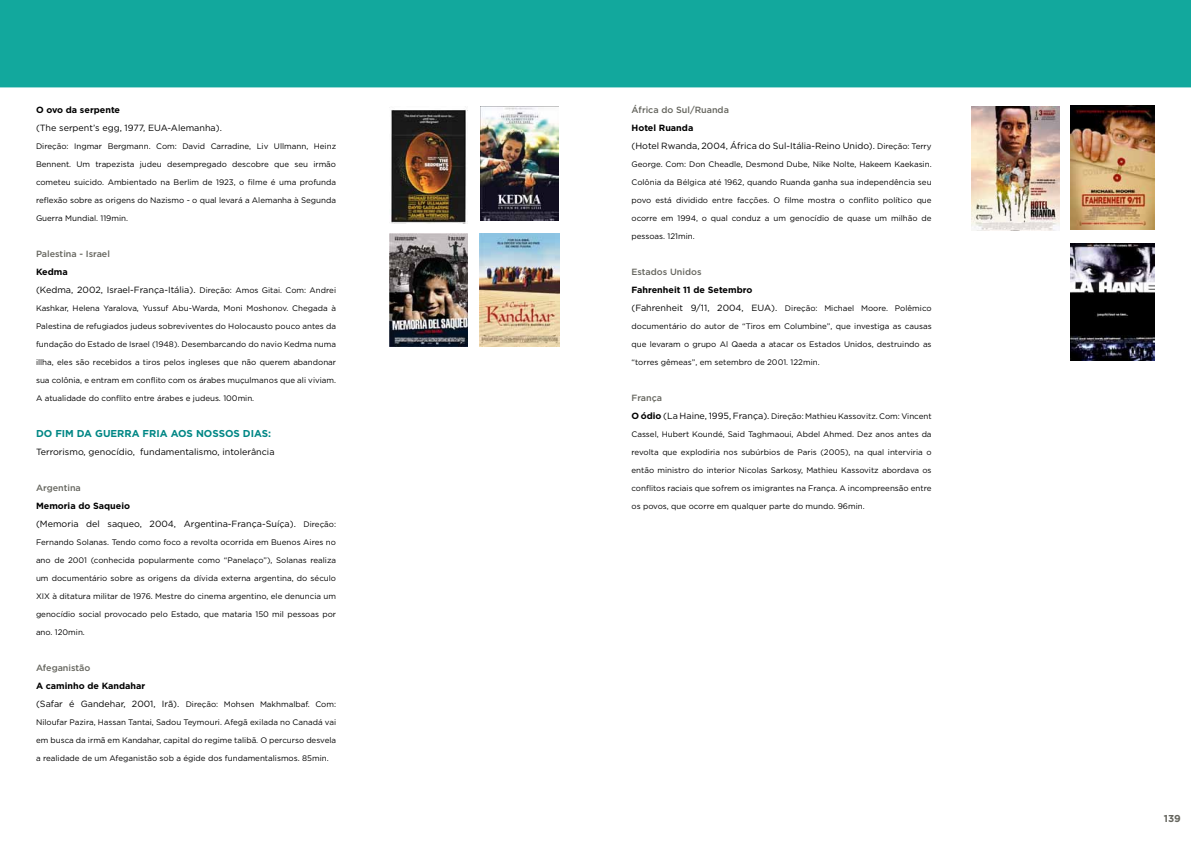
<style>
.page{position:relative;width:1191px;height:842px;background:#fff}
.page>*{position:absolute;margin:0;border:0;box-sizing:border-box;transform-origin:0 0}
.t1{font:700 10px "Gotham HTF";color:#008785}
.t2{font:700 10px "Gotham HTF";color:#65655e}
.t3{font:9px/18px "Gotham HTF";color:#000}
.t4{font:500 9px "Gotham HTF";color:#65655e}
.t5{font:700 9px "Gotham HTF";color:#000}
.t6{font:8px "Gotham HTF";color:#000}
.s1{font-weight:700}
.s2{font-size:8px}
.s3{font-size:9px}
.s4{font-weight:700;font-size:9px}
</style>
<div class="page">
<img style="left:0;top:0;width:1191px;height:361px">
<img style="left:389px;top:106px;width:78px;height:117px">
<img style="left:480px;top:106px;width:79px;height:115px">
<img style="left:480px;top:233px;width:79px;height:113px">
<img style="left:389px;top:233px;width:79px;height:113px">
<img style="left:972px;top:106px;width:87px;height:124px">
<img style="left:1070px;top:105px;width:85px;height:125px">
<img style="left:1070px;top:243px;width:84px;height:118px">
<p class="t5" style="left:36px;top:104px;width:86px">O ovo da serpente</p>
<p class="t3" style="left:36px;top:119px;width:187px">(The serpent’s egg, 1977, EUA-Alemanha).</p>
<p class="t6" style="left:36px;top:142px;width:301px">Direção: Ingmar Bergmann. Com: David Carradine, Liv Ullmann, Heinz</p>
<p class="t6" style="left:36px;top:160px;width:301px">Bennent. Um trapezista judeu desempregado descobre que seu irmão</p>
<p class="t6" style="left:36px;top:178px;width:301px">cometeu suicido. Ambientado na Berlim de 1923, o filme é uma profunda</p>
<p class="t6" style="left:36px;top:196px;width:301px">reflexão sobre as origens do Nazismo - o qual levará a Alemanha à Segunda</p>
<p class="t6" style="left:36px;top:214px;width:94px">Guerra Mundial. 119min.</p>
<p class="t4" style="left:36px;top:249px;width:75px">Palestina - Israel</p>
<p class="t3" style="left:36px;top:263px;width:302px"><span class="s1">Kedma<br></span>(Kedma, 2002, Israel-França-Itália). <span class="s2">Direção: Amos Gitai. Com: Andrei</span></p>
<p class="t6" style="left:36px;top:304px;width:302px">Kashkar, Helena Yaralova, Yussuf Abu-Warda, Moni Moshonov. Chegada à</p>
<p class="t6" style="left:36px;top:322px;width:301px">Palestina de refugiados judeus sobreviventes do Holocausto pouco antes da</p>
<p class="t6" style="left:36px;top:340px;width:302px">fundação do Estado de Israel (1948). Desembarcando do navio Kedma numa</p>
<p class="t6" style="left:36px;top:358px;width:302px">illha, eles são recebidos a tiros pelos ingleses que não querem abandonar</p>
<p class="t6" style="left:36px;top:376px;width:301px">sua colônia, e entram em conflito com os árabes muçulmanos que ali viviam.</p>
<p class="t6" style="left:36px;top:394px;width:220px">A atualidade do conflito entre árabes e judeus. 100min.</p>
<p class="t1" style="left:36px;top:428px;width:143px">DO FIM DA GUERRA FRIA AOS</p>
<p class="t1" style="left:196px;top:428px;width:9px">NOSSOS</p>
<p class="t1" style="left:243px;top:428px;width:30px">DIAS:</p>
<p class="t3" style="left:36px;top:443px;width:240px">Terrorismo, genocídio, fundamentalismo, intolerância</p>
<p class="t4" style="left:36px;top:483px;width:46px">Argentina</p>
<p class="t3" style="left:36px;top:497px;width:302px"><span class="s1">Memoria do Saqueio<br></span>(Memoria del saqueo, 2004, Argentina-França-Suíça). <span class="s2">Direção:</span></p>
<p class="t6" style="left:36px;top:538px;width:301px">Fernando Solanas. Tendo como foco a revolta ocorrida em Buenos Aires no</p>
<p class="t6" style="left:36px;top:556px;width:302px">ano de 2001 (conhecida popularmente como “Panelaço”), Solanas realiza</p>
<p class="t6" style="left:36px;top:574px;width:302px">um documentário sobre as origens da dívida externa argentina, do século</p>
<p class="t6" style="left:36px;top:592px;width:302px">XIX à ditatura militar de 1976. Mestre do cinema argentino, ele denuncia um</p>
<p class="t6" style="left:36px;top:610px;width:302px">genocídio social provocado pelo Estado, que mataria 150 mil pessoas por</p>
<p class="t6" style="left:36px;top:628px;width:50px">ano. 120min.</p>
<p class="t4" style="left:36px;top:663px;width:56px">Afeganistão</p>
<p class="t5" style="left:36px;top:680px;width:111px">A caminho de Kandahar</p>
<p class="t6" style="left:36px;top:700px;width:301px"><span class="s3">(Safar é Gandehar, 2001, Irã).</span> Direção: Mohsen Makhmalbaf. Com:</p>
<p class="t6" style="left:36px;top:718px;width:301px">Niloufar Pazira, Hassan Tantai, Sadou Teymouri. Afegã exilada no Canadá vai</p>
<p class="t6" style="left:36px;top:736px;width:302px">em busca da irmã em Kandahar, capital do regime talibã. O percurso desvela</p>
<p class="t6" style="left:36px;top:754px;width:294px">a realidade de um Afeganistão sob a égide dos fundamentalismos. 85min.</p>
<p class="t4" style="left:631px;top:105px;width:99px">África do Sul/Ruanda</p>
<p class="t3" style="left:631px;top:119px;width:301px"><span class="s1">Hotel Ruanda<br></span>(Hotel Rwanda, 2004, África do Sul-Itália-Reino Unido). <span class="s2">Direção: Terry</span></p>
<p class="t6" style="left:631px;top:160px;width:302px">George. Com: Don Cheadle, Desmond Dube, Nike Nolte, Hakeem Kaekasin.</p>
<p class="t6" style="left:631px;top:178px;width:302px">Colônia da Bélgica até 1962, quando Ruanda ganha sua independência seu</p>
<p class="t6" style="left:631px;top:196px;width:302px">povo está dividido entre facções. O filme mostra o conflito político que</p>
<p class="t6" style="left:631px;top:214px;width:301px">ocorre em 1994, o qual conduz a um genocídio de quase um milhão de</p>
<p class="t6" style="left:631px;top:232px;width:65px">pessoas. 121min.</p>
<p class="t4" style="left:631px;top:267px;width:71px">Estados Unidos</p>
<p class="t5" style="left:631px;top:284px;width:122px">Fahrenheit 11 de Setembro</p>
<p class="t6" style="left:631px;top:304px;width:301px"><span class="s3">(Fahrenheit 9/11, 2004, EUA).</span> Direção: Michael Moore. Polêmico</p>
<p class="t6" style="left:631px;top:322px;width:302px">documentário do autor de “Tiros em Columbine”, que investiga as causas</p>
<p class="t6" style="left:631px;top:340px;width:302px">que levaram o grupo Al Qaeda a atacar os Estados Unidos, destruindo as</p>
<p class="t6" style="left:631px;top:358px;width:190px">“torres gêmeas”, em setembro de 2001. 122min.</p>
<p class="t4" style="left:631px;top:393px;width:32px">França</p>
<p class="t6" style="left:631px;top:412px;width:302px"><span class="s4">O ódio</span> <span class="s3">(La Haine, 1995, França).</span> Direção: Mathieu Kassovitz. Com: Vincent</p>
<p class="t6" style="left:631px;top:430px;width:301px">Cassel, Hubert Koundé, Said Taghmaoui, Abdel Ahmed. Dez anos antes da</p>
<p class="t6" style="left:631px;top:448px;width:302px">revolta que explodiria nos subúrbios de Paris (2005), na qual interviria o</p>
<p class="t6" style="left:631px;top:466px;width:301px">então ministro do interior Nicolas Sarkosy, Mathieu Kassovitz abordava os</p>
<p class="t6" style="left:631px;top:484px;width:301px">conflitos raciais que sofrem os imigrantes na França. A incompreensão entre</p>
<p class="t6" style="left:631px;top:502px;width:235px">os povos, que ocorre em qualquer parte do mundo. 96min.</p>
<p class="t2" style="left:1163px;top:813px;width:18px">139</p>
</div>
